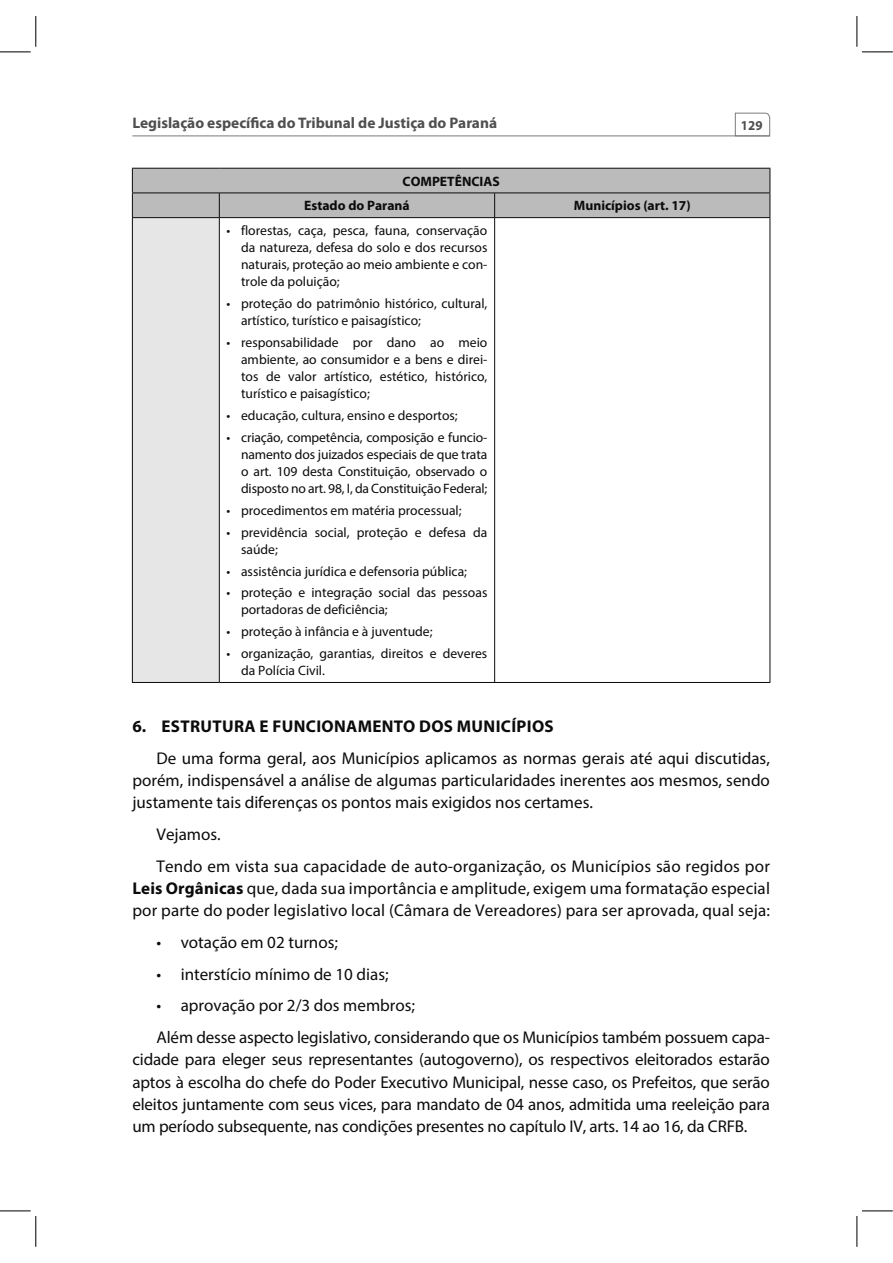
<style>
.page{position:relative;width:893px;height:1263px;background:#fff}
.page>*{position:absolute;margin:0;border:0;box-sizing:border-box;transform-origin:0 0}
.t1{font:17.1px/22.2px "Myriad Pro";color:#0b0b0b}
.t2{font:700 17.1px "Myriad Pro";letter-spacing:.02em;color:#0b0b0b}
.t3{font:700 15.3px "Myriad Pro";color:#4f4f4f}
.t4{font:13.65px/17.1px "Myriad Pro";color:#0b0b0b}
.t5{font:700 13.65px/24.8px "Myriad Pro";color:#0b0b0b}
.t6{font:700 13.65px "Myriad Pro";color:#4f4f4f;scale:.95 1}
.s1{font-weight:700}
</style>
<div class="page">
<hr style="left:132px;top:136px;width:638px;height:1px;background:#7b7b7b">
<svg style="left:735px;top:113px;width:35px;height:23px"></svg>
<div style="left:132px;top:218px;width:87px;height:464px;background:#e6e6e6"></div>
<hr style="left:494px;top:218px;width:1px;height:464px;background:#0b0b0b">
<hr style="left:769px;top:218px;width:1px;height:464px;background:#0b0b0b">
<hr style="left:219px;top:682px;width:551px;height:1px;background:#0b0b0b">
<hr style="left:132px;top:218px;width:1px;height:464px;background:#0b0b0b">
<hr style="left:219px;top:218px;width:1px;height:464px;background:#0b0b0b">
<hr style="left:132px;top:682px;width:87px;height:1px;background:#0b0b0b">
<div style="left:132px;top:168px;width:638px;height:49px;background:#bbb"></div>
<hr style="left:132px;top:217px;width:638px;height:1px;background:#0b0b0b">
<hr style="left:0;top:52px;width:31px;height:1px;background:#000">
<hr style="left:862px;top:52px;width:31px;height:1px;background:#000">
<hr style="left:0;top:1211px;width:31px;height:1px;background:#000">
<hr style="left:862px;top:1211px;width:31px;height:1px;background:#000">
<hr style="left:36px;top:16px;width:1px;height:31px;background:#000">
<hr style="left:36px;top:1216px;width:1px;height:31px;background:#000">
<hr style="left:856px;top:16px;width:1px;height:31px;background:#000">
<hr style="left:856px;top:1216px;width:1px;height:31px;background:#000">
<p class="t3" style="left:132px;top:117px;width:366px">Legislação específica do Tribunal de Justiça do Paraná</p>
<p class="t6" style="left:741px;top:120px;width:24px">129</p>
<p class="t5" style="left:304px;top:170px;width:197px;text-indent:98px">COMPETÊNCIAS<br>Estado do Paraná</p>
<p class="t4" style="left:241px;top:223px;width:248px;text-align:justify;text-indent:-14px">• florestas, caça, pesca, fauna, conservação da natureza, defesa do solo e dos recursos naturais, proteção ao meio ambiente e con&shy;trole da poluição;</p>
<p class="t4" style="left:241px;top:296px;width:248px;text-indent:-14px">• proteção do patrimônio histórico, cultural, artístico, turístico e paisagístico;</p>
<p class="t4" style="left:241px;top:335px;width:248px;text-align:justify;text-indent:-14px">• responsabilidade por dano ao meio ambiente, ao consumidor e a bens e direi&shy;tos de valor artístico, estético, histórico, turístico e paisagístico;</p>
<p class="t4" style="left:227px;top:408px;width:233px">• educação, cultura, ensino e desportos;</p>
<p class="t4" style="left:241px;top:430px;width:248px;text-align:justify;text-indent:-14px">• criação, competência, composição e funcio&shy;namento dos juizados especiais de que trata o art. 109 desta Constituição, observado o disposto no art. 98, I, da Constituição Federal;</p>
<p class="t4" style="left:227px;top:503px;width:237px">• procedimentos em matéria processual;</p>
<p class="t4" style="left:241px;top:524px;width:248px;text-indent:-14px">• previdência social, proteção e defesa da saúde;</p>
<p class="t4" style="left:227px;top:563px;width:242px">• assistência jurídica e defensoria pública;</p>
<p class="t4" style="left:241px;top:585px;width:248px;text-indent:-14px">• proteção e integração social das pessoas portadoras de deficiência;</p>
<p class="t4" style="left:227px;top:624px;width:207px">• proteção à infância e à juventude;</p>
<p class="t4" style="left:241px;top:646px;width:248px;text-indent:-14px">• organização, garantias, direitos e deveres da Polícia Civil.</p>
<p class="t5" style="left:574px;top:194px;width:118px">Municípios (art. 17)</p>
<p class="t2" style="left:132px;top:720px;width:423px">6. ESTRUTURA E FUNCIONAMENTO DOS MUNICÍPIOS</p>
<p class="t1" style="left:132px;top:748px;width:639px;text-align:justify;text-indent:24px">De uma forma geral, aos Municípios aplicamos as normas gerais até aqui discutidas, porém, indispensável a análise de algumas particularidades inerentes aos mesmos, sendo justamente tais diferenças os pontos mais exigidos nos certames.</p>
<p class="t1" style="left:157px;top:819px;width:615px;line-height:31.8px">Vejamos.<br>Tendo em vista sua capacidade de auto-organização, os Municípios são regidos por</p>
<p class="t1" style="left:132px;top:878px;width:639px"><span class="s1">Leis Orgânicas</span> que, dada sua importância e amplitude, exigem uma formatação especial por parte do poder legislativo local (Câmara de Vereadores) para ser aprovada, qual seja:</p>
<p class="t1" style="left:157px;top:932px;width:183px">• votação em 02 turnos;</p>
<p class="t1" style="left:157px;top:964px;width:234px">• interstício mínimo de 10 dias;</p>
<p class="t1" style="left:157px;top:991px;width:615px;line-height:31.8px">• aprovação por 2/3 dos membros;<br>Além desse aspecto legislativo, considerando que os Municípios também possuem capa-</p>
<p class="t1" style="left:132px;top:1050px;width:639px;text-align:justify">cidade para eleger seus representantes (autogoverno), os respectivos eleitorados estarão aptos à escolha do chefe do Poder Executivo Municipal, nesse caso, os Prefeitos, que serão eleitos juntamente com seus vices, para mandato de 04 anos, admitida uma reeleição para um período subsequente, nas condições presentes no capítulo IV, arts. 14 ao 16, da CRFB.</p>
</div>
